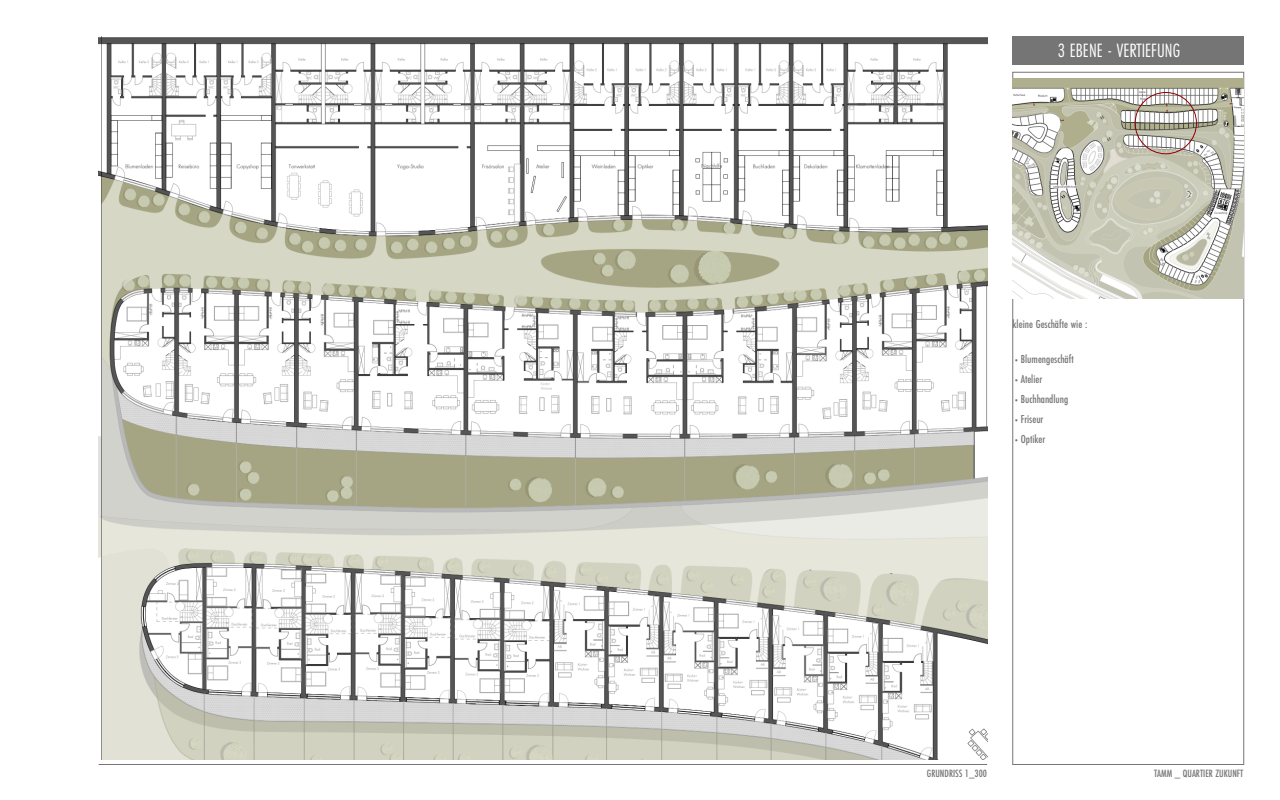
<style>
.page{position:relative;width:1280px;height:800px;background:#fff}
.page>*{position:absolute;margin:0;border:0;box-sizing:border-box;transform-origin:0 0}
.Einf__Abs{font:20px "Futura PT Cond";color:#fff}
.Einf__Abs-2{font:500 12px "Futura PT Cond";color:#757575}
.Einf__Abs-3{font:500 11px "Futura PT Cond";color:#757575}
.s1{font-size:8px}
</style>
<div class="page">
<div style="left:1012px;top:36px;width:232px;height:29px;background:#757575"></div>
<hr style="left:99px;top:764px;width:888px;height:1px;background:#757575">
<img style="left:99px;top:36px;width:888px;height:723px">
<img style="left:1012px;top:78px;width:232px;height:220px">
<div style="left:1135px;top:92px;width:62px;height:62px;border:1px solid #900000;border-radius:50%"></div>
<p class="Einf__Abs" style="left:1058px;top:39px;width:124px">3 EBENE - VERTIEFUNG</p>
<p class="Einf__Abs-2" style="left:1012px;top:317px;width:76px">kleine Geschäfte wie :</p>
<p class="Einf__Abs-2" style="left:1012px;top:352px;width:63px"><span class="s1">•</span>Blumengeschäft</p>
<p class="Einf__Abs-2" style="left:1012px;top:372px;width:31px"><span class="s1">•</span>Atelier</p>
<p class="Einf__Abs-2" style="left:1012px;top:392px;width:57px"><span class="s1">•</span>Buchhandlung</p>
<p class="Einf__Abs-2" style="left:1012px;top:412px;width:32px"><span class="s1">•</span>Friseur</p>
<p class="Einf__Abs-2" style="left:1012px;top:432px;width:34px"><span class="s1">•</span>Optiker</p>
<p class="Einf__Abs-3" style="left:927px;top:767px;width:62px">GRUNDRISS 1_300</p>
<p class="Einf__Abs-3" style="left:1154px;top:767px;width:91px">TAMM _ QUARTIER ZUKUNFT</p>
</div>
